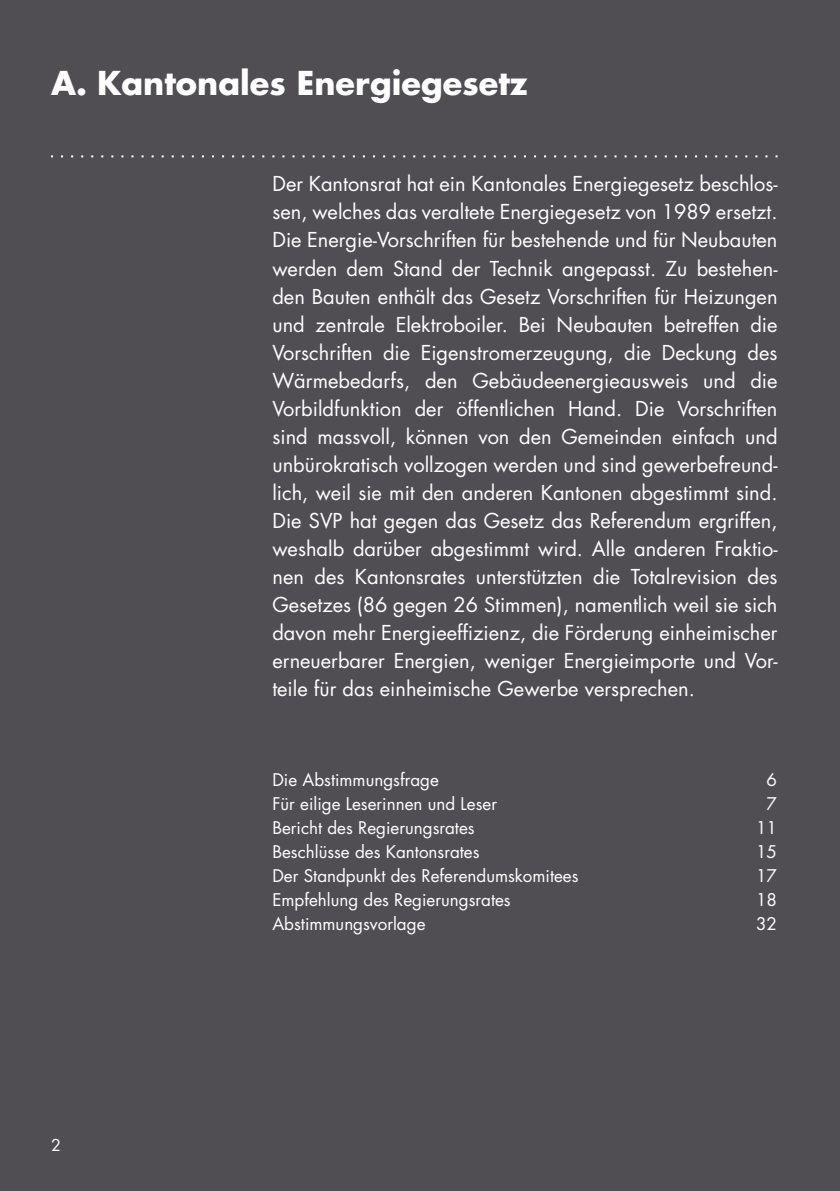
<style>
.page{position:relative;width:840px;height:1191px;background:#fff}
.page>*{position:absolute;margin:0;border:0;box-sizing:border-box;transform-origin:0 0}
.t1{font:700 32px "Futura";color:#fff}
.t2{font:20px/28px "Futura";color:#fff;text-align:justify}
.t3{font:17px "Futura";color:#fff}
.t4{font:16px "Futura";color:#fff}
</style>
<div class="page">
<div style="left:0;top:0;width:839px;height:1191px;background:#504e53"></div>
<svg style="left:51px;top:155px;width:726px;height:2px"></svg>
<h1 class="t1" style="left:51px;top:61px;width:478px">A. Kantonales Energiegesetz</h1>
<p class="t2" style="left:272px;top:170px;width:506px">Der Kantonsrat hat ein Kantonales Energiegesetz beschlos&shy;sen, welches das veraltete Energiegesetz von 1989 ersetzt.<br>Die Energie-Vorschriften für bestehende und für Neubauten werden dem Stand der Technik angepasst. Zu bestehen&shy;den Bauten enthält das Gesetz Vorschriften für Heizungen und zentrale Elektroboiler. Bei Neubauten betreffen die Vorschriften die Eigenstromerzeugung, die Deckung des Wärmebedarfs, den Gebäudeenergieausweis und die Vorbildfunktion der öffentlichen Hand. Die Vorschriften sind massvoll, können von den Gemeinden einfach und unbürokratisch vollzogen werden und sind gewerbefreund&shy;lich, weil sie mit den anderen Kantonen abgestimmt sind.<br>Die SVP hat gegen das Gesetz das Referendum ergriffen, weshalb darüber abgestimmt wird. Alle anderen Fraktio&shy;nen des Kantonsrates unterstützten die Totalrevision des Gesetzes (86 gegen 26 Stimmen), namentlich weil sie sich davon mehr Energieeffizienz, die Förderung einheimischer erneuerbarer Energien, weniger Energieimporte und Vor&shy;teile für das einheimische Gewerbe versprechen.</p>
<p class="t4" style="left:51px;top:1134px;width:11px">2</p>
<p class="t3" style="left:272px;top:768px;width:168px">Die Abstimmungsfrage</p>
<p class="t3" style="left:766px;top:768px;width:12px">6</p>
<p class="t3" style="left:272px;top:792px;width:226px">Für eilige Leserinnen und Leser</p>
<p class="t3" style="left:766px;top:792px;width:12px">7</p>
<p class="t3" style="left:272px;top:816px;width:204px">Bericht des Regierungsrates</p>
<p class="t3" style="left:755px;top:816px;width:22px">11</p>
<p class="t3" style="left:272px;top:840px;width:208px">Beschlüsse des Kantonsrates</p>
<p class="t3" style="left:755px;top:840px;width:22px">15</p>
<p class="t3" style="left:272px;top:864px;width:307px">Der Standpunkt des Referendumskomitees</p>
<p class="t3" style="left:755px;top:864px;width:22px">17</p>
<p class="t3" style="left:272px;top:888px;width:240px">Empfehlung des Regierungsrates</p>
<p class="t3" style="left:755px;top:888px;width:22px">18</p>
<p class="t3" style="left:272px;top:912px;width:154px">Abstimmungsvorlage</p>
<p class="t3" style="left:755px;top:912px;width:22px">32</p>
</div>
